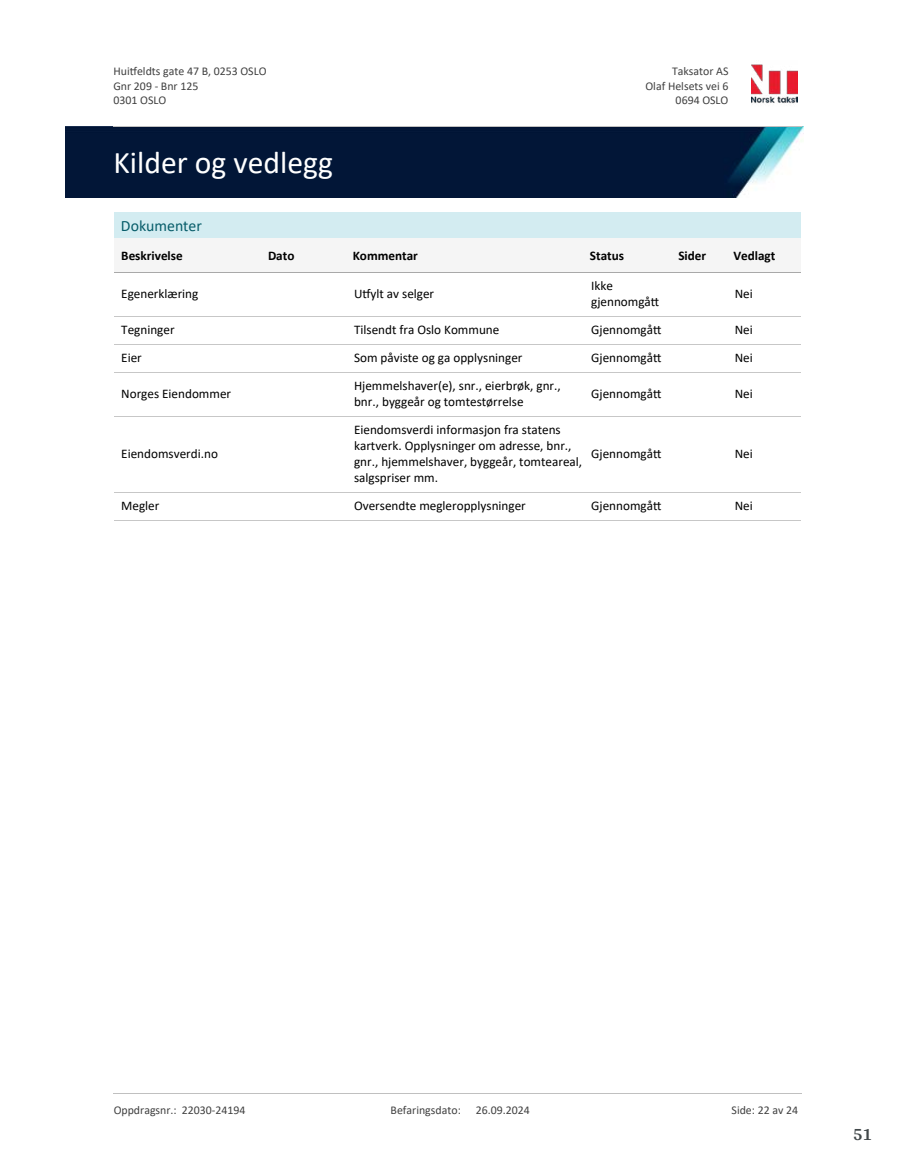
<style>
.page{position:relative;width:915px;height:1172px;background:#fff}
.page>*{position:absolute;margin:0;border:0;box-sizing:border-box;transform-origin:0 0}
.t1{font:31.65px "Calibri";color:#fff}
.t2{font:700 18px "Arya";color:#414749}
.t3{font:15.75px "Calibri";color:#065c69}
.t4{font:13.2px/16px "Calibri";color:#000}
.t5{font:700 13.2px "Calibri";color:#000}
.t6{font:11.85px/14.5px "Calibri";color:#404040}
</style>
<div class="page">
<img style="left:65px;top:127px;width:738px;height:71px">
<div style="left:114px;top:212px;width:686px;height:27px;background:#d3ecf1"></div>
<div style="left:115px;top:239px;width:148px;height:33px;background:#f5f5f5"></div>
<hr style="left:115px;top:272px;width:148px;height:1px;background:#a9a9a9">
<div style="left:263px;top:239px;width:84px;height:33px;background:#f5f5f5"></div>
<hr style="left:263px;top:272px;width:84px;height:1px;background:#a9a9a9">
<div style="left:347px;top:239px;width:237px;height:33px;background:#f5f5f5"></div>
<hr style="left:347px;top:272px;width:237px;height:1px;background:#a9a9a9">
<div style="left:584px;top:239px;width:88px;height:33px;background:#f5f5f5"></div>
<hr style="left:584px;top:272px;width:88px;height:1px;background:#a9a9a9">
<div style="left:672px;top:239px;width:55px;height:33px;background:#f5f5f5"></div>
<hr style="left:672px;top:272px;width:55px;height:1px;background:#a9a9a9">
<div style="left:727px;top:239px;width:73px;height:33px;background:#f5f5f5"></div>
<hr style="left:727px;top:272px;width:73px;height:1px;background:#a9a9a9">
<hr style="left:115px;top:316px;width:148px;height:1px;background:#c7c7c7">
<hr style="left:263px;top:316px;width:84px;height:1px;background:#c7c7c7">
<hr style="left:347px;top:316px;width:237px;height:1px;background:#c7c7c7">
<hr style="left:584px;top:316px;width:88px;height:1px;background:#c7c7c7">
<hr style="left:672px;top:316px;width:55px;height:1px;background:#c7c7c7">
<hr style="left:727px;top:316px;width:73px;height:1px;background:#c7c7c7">
<hr style="left:115px;top:344px;width:148px;height:1px;background:#c7c7c7">
<hr style="left:263px;top:344px;width:84px;height:1px;background:#c7c7c7">
<hr style="left:347px;top:344px;width:237px;height:1px;background:#c7c7c7">
<hr style="left:584px;top:344px;width:88px;height:1px;background:#c7c7c7">
<hr style="left:672px;top:344px;width:55px;height:1px;background:#c7c7c7">
<hr style="left:727px;top:344px;width:73px;height:1px;background:#c7c7c7">
<hr style="left:115px;top:372px;width:148px;height:1px;background:#c7c7c7">
<hr style="left:263px;top:372px;width:84px;height:1px;background:#c7c7c7">
<hr style="left:347px;top:372px;width:237px;height:1px;background:#c7c7c7">
<hr style="left:584px;top:372px;width:88px;height:1px;background:#c7c7c7">
<hr style="left:672px;top:372px;width:55px;height:1px;background:#c7c7c7">
<hr style="left:727px;top:372px;width:73px;height:1px;background:#c7c7c7">
<hr style="left:115px;top:416px;width:148px;height:1px;background:#c7c7c7">
<hr style="left:263px;top:416px;width:84px;height:1px;background:#c7c7c7">
<hr style="left:347px;top:416px;width:237px;height:1px;background:#c7c7c7">
<hr style="left:584px;top:416px;width:88px;height:1px;background:#c7c7c7">
<hr style="left:672px;top:416px;width:55px;height:1px;background:#c7c7c7">
<hr style="left:727px;top:416px;width:73px;height:1px;background:#c7c7c7">
<hr style="left:115px;top:492px;width:148px;height:1px;background:#c7c7c7">
<hr style="left:263px;top:492px;width:84px;height:1px;background:#c7c7c7">
<hr style="left:347px;top:492px;width:237px;height:1px;background:#c7c7c7">
<hr style="left:584px;top:492px;width:88px;height:1px;background:#c7c7c7">
<hr style="left:672px;top:492px;width:55px;height:1px;background:#c7c7c7">
<hr style="left:727px;top:492px;width:73px;height:1px;background:#c7c7c7">
<hr style="left:115px;top:520px;width:148px;height:1px;background:#c7c7c7">
<hr style="left:263px;top:520px;width:84px;height:1px;background:#c7c7c7">
<hr style="left:347px;top:520px;width:237px;height:1px;background:#c7c7c7">
<hr style="left:584px;top:520px;width:88px;height:1px;background:#c7c7c7">
<hr style="left:672px;top:520px;width:55px;height:1px;background:#c7c7c7">
<hr style="left:727px;top:520px;width:73px;height:1px;background:#c7c7c7">
<img style="left:751px;top:64px;width:46px;height:40px">
<hr style="left:113px;top:127px;width:688px;height:1px;background:#c0c0c0">
<hr style="left:113px;top:1093px;width:688px;height:1px;background:#c0c0c0">
<p class="t6" style="left:113px;top:64px;width:154px">Hui琀昀eldts gate 47 B, 0253 OSLO<br>Gnr 209 - Bnr 125<br>0301 OSLO</p>
<p class="t6" style="left:671px;top:64px;width:58px">Taksator AS</p>
<p class="t6" style="left:645px;top:78px;width:84px">Olaf Helsets vei 6</p>
<p class="t6" style="left:675px;top:93px;width:54px">0694 OSLO</p>
<h1 class="t1" style="left:113px;top:141px;width:221px">Kilder og vedlegg</h1>
<p class="t3" style="left:121px;top:215px;width:82px">Dokumenter</p>
<p class="t5" style="left:121px;top:246px;width:63px">Beskrivelse</p>
<p class="t5" style="left:268px;top:246px;width:28px">Dato</p>
<p class="t5" style="left:352px;top:246px;width:67px">Kommentar</p>
<p class="t5" style="left:589px;top:246px;width:36px">Status</p>
<p class="t5" style="left:678px;top:246px;width:29px">Sider</p>
<p class="t5" style="left:733px;top:246px;width:43px">Vedlagt</p>
<p class="t4" style="left:121px;top:285px;width:79px">Egenerklæring</p>
<p class="t4" style="left:354px;top:285px;width:82px">U琀昀ylt av selger</p>
<p class="t4" style="left:591px;top:277px;width:70px">Ikke gjennomgå琀琀</p>
<p class="t4" style="left:734px;top:285px;width:20px">Nei</p>
<p class="t4" style="left:121px;top:321px;width:55px">Tegninger</p>
<p class="t4" style="left:354px;top:321px;width:147px">Tilsendt fra Oslo Kommune</p>
<p class="t4" style="left:591px;top:321px;width:72px">Gjennomgå琀琀</p>
<p class="t4" style="left:734px;top:321px;width:20px">Nei</p>
<p class="t4" style="left:121px;top:349px;width:22px">Eier</p>
<p class="t4" style="left:354px;top:349px;width:170px">Som påviste og ga opplysninger</p>
<p class="t4" style="left:591px;top:349px;width:72px">Gjennomgå琀琀</p>
<p class="t4" style="left:734px;top:349px;width:20px">Nei</p>
<p class="t4" style="left:121px;top:385px;width:111px">Norges Eiendommer</p>
<p class="t4" style="left:354px;top:377px;width:208px">Hjemmelshaver(e), snr., eierbrøk, gnr., bnr., byggeår og tomtestørrelse</p>
<p class="t4" style="left:591px;top:385px;width:72px">Gjennomgå琀琀</p>
<p class="t4" style="left:734px;top:385px;width:20px">Nei</p>
<p class="t4" style="left:121px;top:445px;width:98px">Eiendomsverdi.no</p>
<p class="t4" style="left:354px;top:421px;width:229px">Eiendomsverdi informasjon fra statens kartverk. Opplysninger om adresse, bnr., gnr., hjemmelshaver, byggeår, tomteareal, salgspriser mm.</p>
<p class="t4" style="left:591px;top:445px;width:72px">Gjennomgå琀琀</p>
<p class="t4" style="left:734px;top:445px;width:20px">Nei</p>
<p class="t4" style="left:121px;top:497px;width:40px">Megler</p>
<p class="t4" style="left:354px;top:497px;width:173px">Oversendte megleropplysninger</p>
<p class="t4" style="left:591px;top:497px;width:72px">Gjennomgå琀琀</p>
<p class="t4" style="left:734px;top:497px;width:20px">Nei</p>
<p class="t6" style="left:114px;top:1102px;width:133px">Oppdragsnr.: 22030-24194</p>
<p class="t6" style="left:390px;top:1102px;width:72px">Befaringsdato:</p>
<p class="t6" style="left:475px;top:1102px;width:55px">26.09.2024</p>
<p class="t6" style="left:731px;top:1102px;width:68px">Side: 22 av 24</p>
<h2 class="t2" style="left:852px;top:1123px;width:21px">51</h2>
</div>
